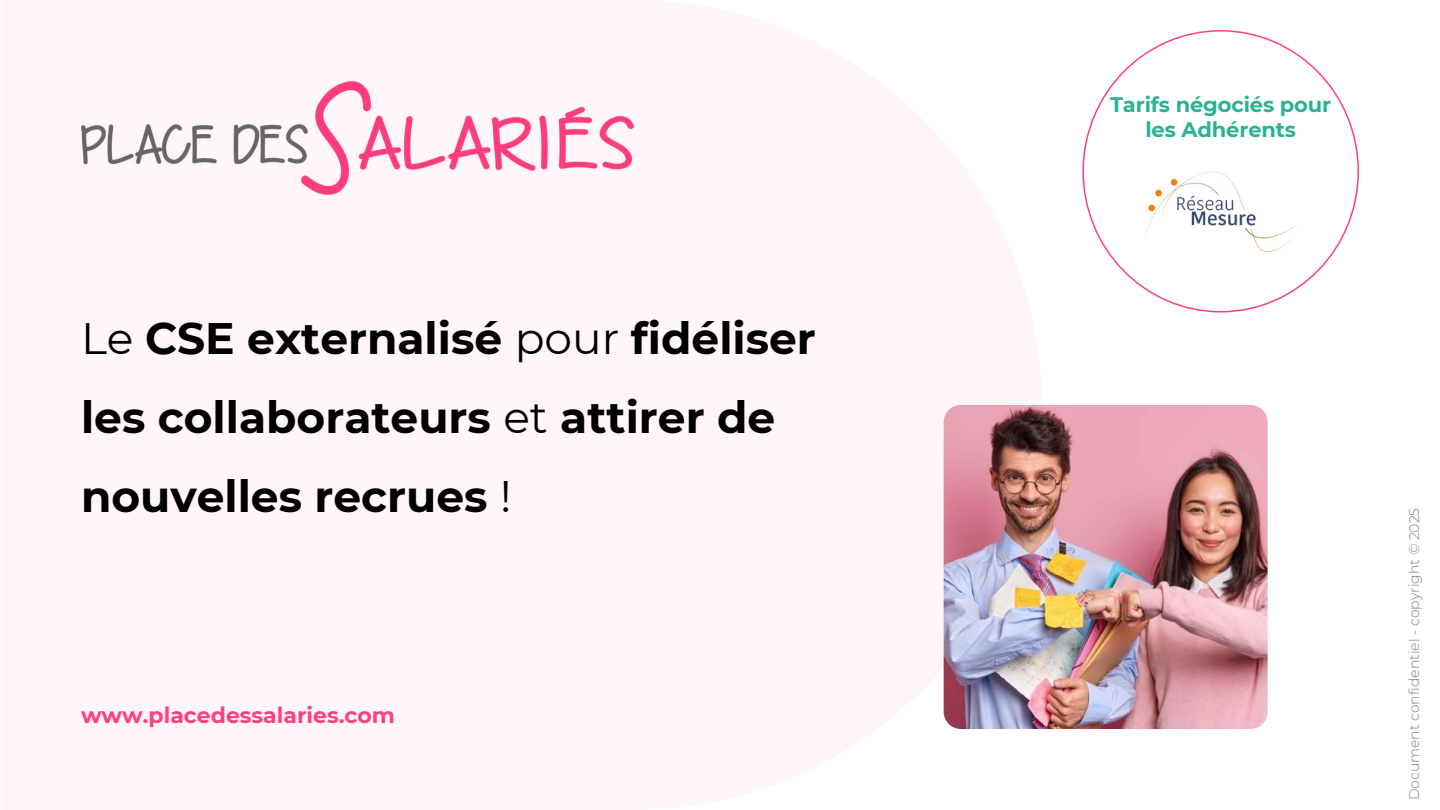
<style>
.page{position:relative;width:1440px;height:810px;background:#fff}
.page>*{position:absolute;margin:0;border:0;box-sizing:border-box;transform-origin:0 0}
.t1{font:700 44px/78.8px "Montserrat";color:#000}
.t2{font:700 22px "Montserrat";color:#ff3f81}
.t3{font:700 21px/24.8px "Montserrat";letter-spacing:-.005em;color:#28b392;text-align:center}
.t4{font:300 14px "Montserrat";color:#808080}
.s1{font-weight:400}
</style>
<div class="page">
<img style="left:944px;top:405px;width:324px;height:324px;border-radius:17px">
<img style="left:81px;top:81px;width:553px;height:113px">
<svg style="left:1082px;top:30px;width:277px;height:283px"></svg>
<img style="left:1110px;top:171px;width:222px;height:81px">
<p class="t1" style="left:81px;top:299px;width:736px"><span class="s1">Le</span> CSE externalisé <span class="s1">pour</span> fidéliser les collaborateurs <span class="s1">et</span> attirer de nouvelles recrues <span class="s1">!</span></p>
<p class="t2" style="left:81px;top:702px;width:315px">www.placedessalaries.com</p>
<p class="t3" style="left:1110px;top:92px;width:223px">Tarifs négociés pour les Adhérents</p>
<p class="t4" style="left:1406px;top:800px;width:294px;rotate:-90deg">Document confidentiel - copyright © 2025</p>
</div>
